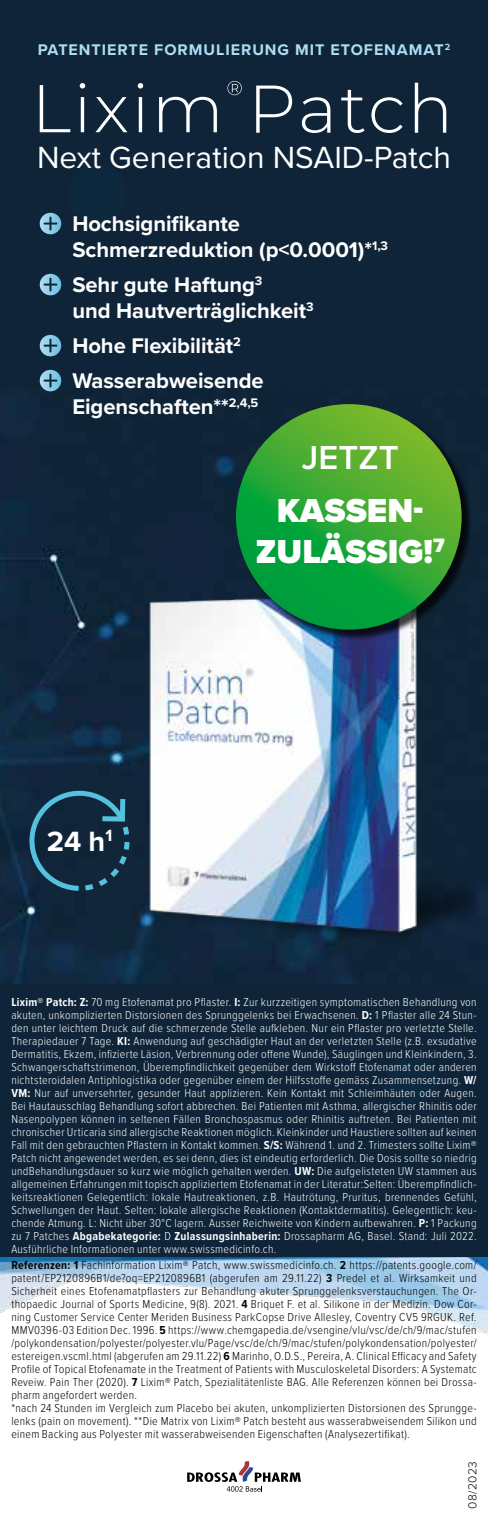
<style>
.page{position:relative;width:488px;height:1520px;background:#fff}
.page>*{position:absolute;margin:0;border:0;box-sizing:border-box;transform-origin:0 0}
.t1{font:900 34.4px/41.4px "Proxima Nova";color:#fff;text-align:center}
.t2{font:600 34.4px "Proxima Nova";color:#fff}
.t3{font:31.8px "Proxima Nova";color:#fff}
.t4{font:700 28.8px "Proxima Nova";color:#fff}
.t5{font:700 22px/26px "Proxima Nova";letter-spacing:-.005em;color:#fff}
.t6{font:700 16px "Proxima Nova";letter-spacing:.06em;color:#adddf2}
.t7{font:300 12px/13px "Proxima Nova Cond";letter-spacing:.025em;color:#fff;text-align:justify}
.t8{font:300 12px/13px "Proxima Nova Cond";letter-spacing:.025em;color:#000}
.t9{font:300 12px "Proxima Nova";letter-spacing:.015em;color:#000}
.s1{font-weight:700}
</style>
<div class="page">
<img style="left:0;top:387px;width:488px;height:598px">
<div style="left:0;top:0;width:488px;height:387px;background:#0f2438"></div>
<img style="left:0;top:1256px;width:488px;height:79px">
<div style="left:0;top:985px;width:488px;height:271px;background:#0f2438"></div>
<svg style="left:40px;top:81px;width:406px;height:52px"></svg>
<svg style="left:40px;top:213px;width:21px;height:21px"></svg>
<svg style="left:40px;top:274px;width:21px;height:21px"></svg>
<svg style="left:40px;top:335px;width:21px;height:21px"></svg>
<svg style="left:40px;top:370px;width:21px;height:21px"></svg>
<svg style="left:187px;top:1461px;width:114px;height:30px"></svg>
<svg style="left:26px;top:787px;width:106px;height:106px"></svg>
<img style="left:135px;top:583px;width:341px;height:361px">
<div style="left:238px;top:406px;width:235px;height:235px;background:#000;opacity:.75"></div>
<svg style="left:236px;top:404px;width:225px;height:225px"></svg>
<h3 class="t6" style="left:38px;top:38px;width:414px">PATENTIERTE FORMULIERUNG MIT ETOFENAMAT<sup>2</sup></h3>
<h2 class="t3" style="left:37px;top:134px;width:415px">Next Generation NSAID-Patch</h2>
<h3 class="t5" style="left:72px;top:210px;width:317px">Hochsignifikante<br>Schmerzreduktion (p&lt;0.0001)*<sup>1,3</sup></h3>
<h3 class="t5" style="left:72px;top:271px;width:243px">Sehr gute Haftung<sup>3<br></sup>und Hautverträglichkeit<sup>3</sup></h3>
<h3 class="t5" style="left:72px;top:328px;width:193px;line-height:35px">Hohe Flexibilität<sup>2<br></sup>Wasserabweisende</h3>
<h3 class="t5" style="left:72px;top:393px;width:187px">Eigenschaften**<sup>2,4,5</sup></h3>
<h3 class="t4" style="left:47px;top:820px;width:67px">24 h<sup>1</sup></h3>
<h1 class="t2" style="left:302px;top:432px;width:98px">JETZT</h1>
<h1 class="t1" style="left:256px;top:489px;width:190px">KASSEN-<br>ZULÄSSIG!<sup>7</sup></h1>
<p class="t7" style="left:11px;top:995px;width:466px"><span class="s1">Lixim® Patch: Z:</span> 70 mg Etofenamat pro Pflaster. <span class="s1">I:</span> Zur kurzzeitigen symptomatischen Behandlung von akuten, unkomplizierten Distorsionen des Sprunggelenks bei Erwachsenen. <span class="s1">D:</span> 1 Pflaster alle 24 Stun&shy;den unter leichtem Druck auf die schmerzende Stelle aufkleben. Nur ein Pflaster pro verletzte Stelle.<br>Therapiedauer 7 Tage. <span class="s1">KI:</span> Anwendung auf geschädigter Haut an der verletzten Stelle (z.B. exsudative Dermatitis, Ekzem, infizierte Läsion, Verbrennung oder offene Wunde), Säuglingen und Kleinkindern, 3.<br>Schwangerschaftstrimenon, Überempfindlichkeit gegenüber dem Wirkstoff Etofenamat oder anderen nichtsteroidalen Antiphlogistika oder gegenüber einem der Hilfsstoffe gemäss Zusammensetzung. <span class="s1">W/ VM:</span> Nur auf unversehrter, gesunder Haut applizieren. Kein Kontakt mit Schleimhäuten oder Augen.<br>Bei Hautausschlag Behandlung sofort abbrechen. Bei Patienten mit Asthma, allergischer Rhinitis oder Nasenpolypen können in seltenen Fällen Bronchospasmus oder Rhinitis auftreten. Bei Patienten mit chronischer Urticaria sind allergische Reaktionen möglich. Kleinkinder und Haustiere sollten auf keinen Fall mit den gebrauchten Pflastern in Kontakt kommen. <span class="s1">S/S:</span> Während 1. und 2. Trimesters sollte Lixim® Patch nicht angewendet werden, es sei denn, dies ist eindeutig erforderlich. Die Dosis sollte so niedrig undBehandlungsdauer so kurz wie möglich gehalten werden. <span class="s1">UW:</span> Die aufgelisteten UW stammen aus allgemeinen Erfahrungen mit topisch appliziertem Etofenamat in der Literatur:Selten: Überempfindlich&shy;keitsreaktionen Gelegentlich: lokale Hautreaktionen, z.B. Hautrötung, Pruritus, brennendes Gefühl, Schwellungen der Haut. Selten: lokale allergische Reaktionen (Kontaktdermatitis). Gelegentlich: keu&shy;chende Atmung. L: Nicht über 30°C lagern. Ausser Reichweite von Kindern aufbewahren. <span class="s1">P:</span> 1 Packung zu 7 Patches <span class="s1">Abgabekategorie:</span> D <span class="s1">Zulassungsinhaberin:</span> Drossapharm AG, Basel. Stand: Juli 2022.<br>Ausführliche Informationen unter www.swissmedicinfo.ch.</p>
<p class="t8" style="left:11px;top:1258px;width:466px"><span class="s1">Referenzen: 1</span> Fachinformation Lixim® Patch, www.swissmedicinfo.ch. <span class="s1">2</span> https://patents.google.com/ patent/EP2120896B1/de?oq=EP2120896B1 (abgerufen am 29.11.22) <span class="s1">3</span> Predel et al. Wirksamkeit und Sicherheit eines Etofenamatpflasters zur Behandlung akuter Sprunggelenksverstauchungen. The Or&shy;thopaedic Journal of Sports Medicine, 9(8). 2021. <span class="s1">4</span> Briquet F. et al. Silikone in der Medizin. Dow Cor&shy;ning Customer Service Center Meriden Business ParkCopse Drive Allesley, Coventry CV5 9RGUK. Ref.<br>MMV0396-03 Edition Dec. 1996. <span class="s1">5</span> https://www.chemgapedia.de/vsengine/vlu/vsc/de/ch/9/mac/stufen /polykondensation/polyester/polyester.vlu/Page/vsc/de/ch/9/mac/stufen/polykondensation/polyester/ estereigen.vscml.html (abgerufen am 29.11.22) <span class="s1">6</span> Marinho, O.D.S., Pereira, A. Clinical Efficacy and Safety Profile of Topical Etofenamate in the Treatment of Patients with Musculoskeletal Disorders: A Systematc Reveiw. Pain Ther (2020). <span class="s1">7</span> Lixim® Patch, Spezialitätenliste BAG. Alle Referenzen können bei Drossa&shy;pharm angefordert werden.<br>*nach 24 Stunden im Vergleich zum Placebo bei akuten, unkomplizierten Distorsionen des Sprungge&shy;lenks (pain on movement). **Die Matrix von Lixim® Patch besteht aus wasserabweisendem Silikon und einem Backing aus Polyester mit wasserabweisenden Eigenschaften (Analysezertifikat).</p>
<p class="t9" style="left:463px;top:1508px;width:48px;rotate:-90deg">08/2023</p>
</div>
